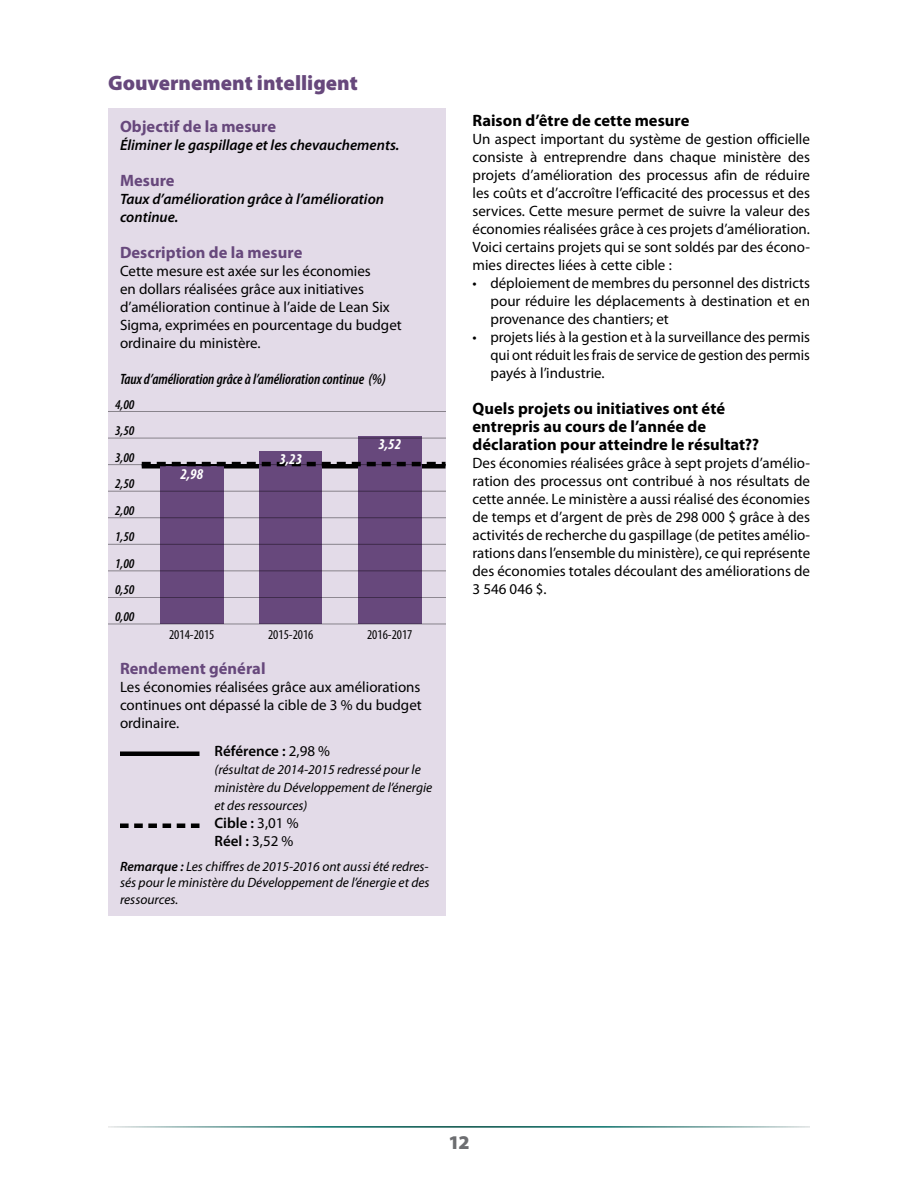
<style>
.page{position:relative;width:918px;height:1188px;background:#fff}
.page>*{position:absolute;margin:0;border:0;box-sizing:border-box;transform-origin:0 0}
.t1{font:900 21px "Myriad Pro";color:#67487c}
.t2{font:900 19.5px "Myriad Pro";color:#6d6e71}
.t3{font:700 16.5px/18px "Myriad Pro";color:#000}
.t4{font:700 16.5px "Myriad Pro";letter-spacing:.005em;color:#67487c}
.t5{font:15px/18px "Myriad Pro";color:#000;text-align:justify}
.t6{font:italic 600 15px/18px "Myriad Pro";color:#000}
.t7{font:italic 600 condensed 15px "Myriad Pro";color:#000}
.t8{font:600 15px/18px "Myriad Pro";color:#000}
.t9{font:italic 700 condensed 15px "Myriad Pro";color:#fff}
.t10{font:italic 13.5px/18px "Myriad Pro";color:#000}
.t11{font:italic 600 condensed 13.5px "Myriad Pro";color:#010101}
.t12{font:condensed 13.5px "Myriad Pro";color:#010101}
.s1{font-weight:400}
.s2{font-weight:600}
</style>
<div class="page">
<div style="left:108px;top:108px;width:338px;height:808px;background:#e3dbe8"></div>
<hr style="left:120px;top:752px;width:80px;height:4px;background:#000">
<svg style="left:120px;top:824px;width:80px;height:4px"></svg>
<div style="left:142px;top:464px;width:101px;height:5px;background:#000"></div>
<div style="left:243px;top:464px;width:101px;height:5px;background:#000"></div>
<div style="left:344px;top:464px;width:102px;height:5px;background:#000"></div>
<div style="left:358px;top:437px;width:63px;height:187px;background:#67487c"></div>
<div style="left:259px;top:451px;width:63px;height:173px;background:#67487c"></div>
<div style="left:160px;top:466px;width:63px;height:158px;background:#67487c"></div>
<hr style="left:108px;top:624px;width:338px;height:1px;background:#989898">
<svg style="left:142px;top:462px;width:304px;height:4px"></svg>
<hr style="left:108px;top:411px;width:338px;height:1px;background:#989898">
<hr style="left:108px;top:438px;width:338px;height:1px;background:#989898">
<hr style="left:108px;top:464px;width:338px;height:1px;background:#989898">
<hr style="left:108px;top:491px;width:338px;height:1px;background:#989898">
<hr style="left:108px;top:517px;width:338px;height:1px;background:#989898">
<hr style="left:108px;top:544px;width:338px;height:1px;background:#989898">
<hr style="left:108px;top:570px;width:338px;height:1px;background:#989898">
<hr style="left:108px;top:597px;width:338px;height:1px;background:#989898">
<h1 class="t1" style="left:108px;top:69px;width:251px">Gouvernement intelligent</h1>
<p class="t4" style="left:120px;top:118px;width:158px">Objectif de la mesure</p>
<p class="t6" style="left:120px;top:136px;width:281px">Éliminer le gaspillage et les chevauchements.</p>
<p class="t4" style="left:120px;top:172px;width:56px">Mesure</p>
<p class="t6" style="left:120px;top:190px;width:266px">Taux d’amélioration grâce à l’amélioration continue.</p>
<p class="t4" style="left:120px;top:244px;width:184px">Description de la mesure</p>
<p class="t5" style="left:120px;top:262px;width:283px;text-align:left">Cette mesure est axée sur les économies<br>en dollars réalisées grâce aux initiatives d’amélioration continue à l’aide de Lean Six Sigma, exprimées en pourcentage du budget ordinaire du ministère.</p>
<p class="t7" style="left:120px;top:371px;width:268px">Taux d’amélioration grâce à l’amélioration continue (%)</p>
<p class="t11" style="left:115px;top:396px;width:21px">4,00</p>
<p class="t11" style="left:115px;top:422px;width:21px">3,50</p>
<p class="t11" style="left:115px;top:449px;width:21px">3,00</p>
<p class="t11" style="left:115px;top:475px;width:21px">2,50</p>
<p class="t11" style="left:115px;top:502px;width:21px">2,00</p>
<p class="t11" style="left:115px;top:529px;width:21px">1,50</p>
<p class="t11" style="left:115px;top:555px;width:21px">1,00</p>
<p class="t11" style="left:115px;top:582px;width:21px">0,50</p>
<p class="t11" style="left:115px;top:608px;width:21px">0,00</p>
<p class="t9" style="left:180px;top:464px;width:24px">2,98</p>
<p class="t9" style="left:279px;top:450px;width:24px">3,23</p>
<p class="t9" style="left:378px;top:435px;width:24px">3,52</p>
<p class="t12" style="left:169px;top:627px;width:47px">2014-2015</p>
<p class="t12" style="left:268px;top:627px;width:47px">2015-2016</p>
<p class="t12" style="left:367px;top:627px;width:47px">2016-2017</p>
<p class="t4" style="left:120px;top:659px;width:147px">Rendement général</p>
<p class="t5" style="left:120px;top:678px;width:303px">Les économies réalisées grâce aux améliorations continues ont dépassé la cible de 3 % du budget ordinaire.</p>
<p class="t8" style="left:214px;top:742px;width:117px">Référence : <span class="s1">2,98 %</span></p>
<p class="t10" style="left:214px;top:761px;width:219px">(résultat de 2014-2015 redressé pour le ministère du Développement de l’énergie et des ressources)</p>
<p class="t8" style="left:214px;top:814px;width:86px">Cible : <span class="s1">3,01 %<br></span>Réel : <span class="s1">3,52 %</span></p>
<p class="t10" style="left:120px;top:859px;width:311px;line-height:16.2px;text-align:justify"><span class="s2">Remarque :</span> Les chiffres de 2015-2016 ont aussi été redres&shy;sés pour le ministère du Développement de l’énergie et des ressources.</p>
<p class="t3" style="left:472px;top:112px;width:219px">Raison d’être de cette mesure</p>
<p class="t5" style="left:472px;top:130px;width:339px">Un aspect important du système de gestion officielle consiste à entreprendre dans chaque ministère des projets d’amélioration des processus afin de réduire les coûts et d’accroître l’efficacité des processus et des services. Cette mesure permet de suivre la valeur des économies réalisées grâce à ces projets d’amélioration.<br>Voici certains projets qui se sont soldés par des écono&shy;mies directes liées à cette cible :</p>
<p class="t5" style="left:490px;top:274px;width:321px;text-indent:-18px">• déploiement de membres du personnel des districts pour réduire les déplacements à destination et en provenance des chantiers; et</p>
<p class="t5" style="left:490px;top:328px;width:321px;text-indent:-18px">• projets liés à la gestion et à la surveillance des permis qui ont réduit les frais de service de gestion des permis payés à l’industrie.</p>
<p class="t3" style="left:472px;top:400px;width:288px">Quels projets ou initiatives ont été entrepris au cours de l’année de déclaration pour atteindre le résultat??</p>
<p class="t5" style="left:472px;top:454px;width:339px">Des économies réalisées grâce à sept projets d’amélio&shy;ration des processus ont contribué à nos résultats de cette année. Le ministère a aussi réalisé des économies de temps et d’argent de près de 298 000 $ grâce à des activités de recherche du gaspillage (de petites amélio&shy;rations dans l’ensemble du ministère), ce qui représente des économies totales découlant des améliorations de 3 546 046 $.</p>
<h2 class="t2" style="left:448px;top:1129px;width:23px">12</h2>
</div>
